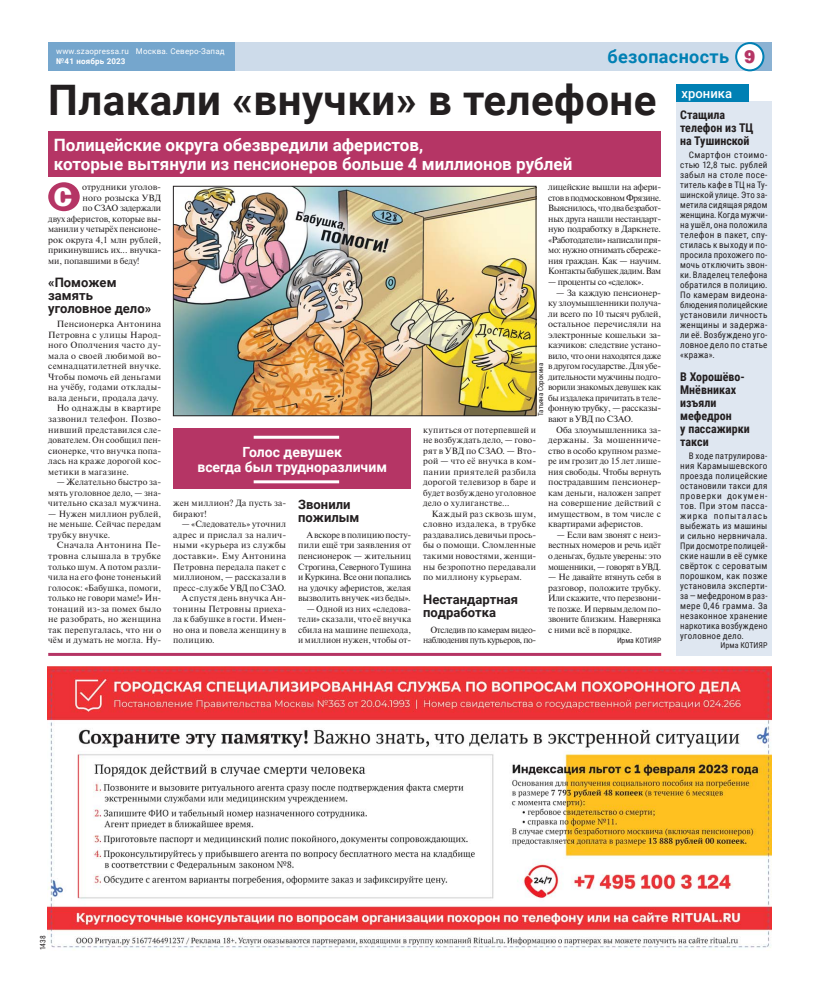
<style>
.page{position:relative;width:820px;height:993px;background:#fff}
.page>*{position:absolute;margin:0;border:0;box-sizing:border-box;transform-origin:0 0}
.t1{font:700 42px "Roboto";letter-spacing:.01em;color:#231f20}
.t2{font:26px "Xenia C";color:#fff}
.t3{font:700 18px "Roboto";letter-spacing:.02em;color:#0080b4}
.t4{font:700 17px/19px "Roboto";color:#fff}
.t5{font:700 14px/15px "Roboto";color:#fff;text-align:center}
.t6{font:700 13px/13px "Roboto";color:#231f20}
.t7{font:500 13px "Roboto";color:#fff}
.t8{font:700 12px/13px "Roboto Condensed";color:#231f20}
.t9{font:9px/10.5px "Newton C";letter-spacing:.01em;color:#231f20;text-align:justify}
.t10{font:9px/10px "Roboto Condensed";letter-spacing:.025em;color:#231f20;text-align:justify}
.t11{font:9px/10.5px "Newton C";letter-spacing:.03em;color:#231f20}
.t12{font:9px "Newton C";letter-spacing:-.01em;color:#231f20}
.t13{font:9px "Newton C";letter-spacing:.035em;color:#231f20}
.t14{font:9px/10.5px "Newton C";letter-spacing:-.04em;color:#231f20;text-align:right}
.t15{font:9px "Newton C";letter-spacing:.04em;color:#231f20}
.t16{font:9px "Newton C";letter-spacing:-.015em;color:#231f20}
.t17{font:9px "Newton C";letter-spacing:-.03em;color:#231f20}
.t18{font:8px "Roboto";letter-spacing:.02em;color:#fff}
.t19{font:700 8px "Roboto";letter-spacing:.02em;color:#fff}
.t20{font:8px "Roboto Condensed";color:#231f20}
.t21{font:7.5px "Roboto Condensed";color:#231f20}
.t22{font:7px "Roboto Condensed";color:#231f20}
.s1{font-family:"Xenia C";font-weight:400;color:#b53565}
</style>
<div class="page">
<div style="left:48px;top:43px;width:187px;height:28px;background:#75a6cd"></div>
<svg style="left:753px;top:43px;width:18px;height:28px"></svg>
<div style="left:235px;top:43px;width:515px;height:28px;background:#cddbea"></div>
<div style="left:735px;top:43px;width:28px;height:27px;background:#fff;border-radius:50%"></div>
<div style="left:734px;top:42px;width:30px;height:29px;border:2px solid #0080b4;border-radius:50%"></div>
<div style="left:675px;top:101px;width:96px;height:554px;background:#dfe7f1"></div>
<div style="left:675px;top:84px;width:73px;height:17px;background:#0080b4"></div>
<div style="left:48px;top:182px;width:32px;height:29px;background:#b53565;border-radius:50%"></div>
<img style="left:175px;top:188px;width:359px;height:226px">
<div style="left:173px;top:186px;width:363px;height:230px;border:1px solid #231f20"></div>
<hr style="left:48px;top:652px;width:613px;height:3px;background:#b53565">
<div style="left:173px;top:428px;width:238px;height:61px;background:#b53565"></div>
<hr style="left:253px;top:435px;width:86px;height:3px;background:#fff">
<hr style="left:253px;top:480px;width:86px;height:3px;background:#fff">
<div style="left:48px;top:131px;width:613px;height:45px;background:#b53565"></div>
<img style="left:48px;top:666px;width:723px;height:282px">
<p class="t18" style="left:56px;top:47px;width:170px">www.szaopressa.ru Москва. Северо-Запад</p>
<p class="t19" style="left:56px;top:56px;width:71px">№41 ноябрь 2023</p>
<h3 class="t3" style="left:607px;top:46px;width:149px">безопасность <span class="s1">9</span></h3>
<h1 class="t1" style="left:48px;top:76px;width:609px">Плакали «внучки» в телефоне</h1>
<h3 class="t4" style="left:54px;top:135px;width:520px">Полицейские округа обезвредили аферистов,<br>которые вытянули из пенсионеров больше 4 миллионов рублей</h3>
<h2 class="t2" style="left:54px;top:180px;width:19px">С</h2>
<p class="t9" style="left:82px;top:183px;width:80px">отрудники уголов-</p>
<p class="t9" style="left:82px;top:193px;width:80px">ного розыска УВД</p>
<p class="t12" style="left:82px;top:205px;width:80px">по СЗАО задержали</p>
<p class="t16" style="left:48px;top:215px;width:114px">двух аферистов, которые вы-</p>
<p class="t12" style="left:48px;top:226px;width:114px">манили у четырёх пенсионе-</p>
<p class="t9" style="left:48px;top:235px;width:114px">рок округа 4,1 млн рублей,</p>
<p class="t12" style="left:48px;top:247px;width:114px">прикинувшись их... внучка-</p>
<p class="t12" style="left:48px;top:257px;width:93px">ми, попавшими в беду!</p>
<h3 class="t6" style="left:48px;top:276px;width:104px">«Поможем замять уголовное дело»</h3>
<p class="t9" style="left:57px;top:319px;width:106px">Пенсионерка Антонина</p>
<p class="t11" style="left:48px;top:330px;width:114px">Петровна с улицы Народ-</p>
<p class="t9" style="left:48px;top:341px;width:114px">ного Ополчения часто ду-</p>
<p class="t9" style="left:48px;top:351px;width:114px">мала о своей любимой во-</p>
<p class="t9" style="left:48px;top:362px;width:114px">семнадцатилетней внучке.</p>
<p class="t9" style="left:48px;top:372px;width:114px">Чтобы помочь ей деньгами</p>
<p class="t13" style="left:48px;top:384px;width:114px">на учёбу, годами отклады-</p>
<p class="t9" style="left:48px;top:393px;width:112px">вала деньги, продала дачу.</p>
<p class="t15" style="left:57px;top:405px;width:106px">Но однажды в квартире</p>
<p class="t11" style="left:48px;top:414px;width:114px">зазвонил телефон. Позво-</p>
<p class="t9" style="left:48px;top:425px;width:114px">нивший представился сле-</p>
<p class="t9" style="left:48px;top:435px;width:114px">дователем. Он сообщил пен-</p>
<p class="t9" style="left:48px;top:446px;width:114px">сионерке, что внучка попа-</p>
<p class="t9" style="left:48px;top:456px;width:114px">лась на краже дорогой кос-</p>
<p class="t11" style="left:48px;top:467px;width:82px">метики в магазине.</p>
<p class="t9" style="left:48px;top:477px;width:114px;text-indent:9px">— Желательно быстро за&shy;мять уголовное дело, — зна&shy;чительно сказал мужчина.</p>
<p class="t9" style="left:48px;top:509px;width:114px">— Нужен миллион рублей, не меньше. Сейчас передам трубку внучке.</p>
<p class="t9" style="left:48px;top:541px;width:114px;text-indent:9px">Сначала Антонина Пе&shy;тровна слышала в трубке только шум. А потом разли&shy;чила на его фоне тоненький голосок: «Бабушка, помоги, только не говори маме!» Ин&shy;тонаций из-за помех было не разобрать, но женщина так перепугалась, что ни о чём и думать не могла. Ну-</p>
<h3 class="t5" style="left:197px;top:444px;width:191px">Голос девушек<br>всегда был трудноразличим</h3>
<p class="t11" style="left:173px;top:498px;width:114px">жен миллион? Да пусть за&shy;бирают!</p>
<p class="t9" style="left:182px;top:520px;width:106px">— «Следователь» уточнил</p>
<p class="t11" style="left:173px;top:530px;width:114px">адрес и прислал за налич-</p>
<p class="t13" style="left:173px;top:542px;width:114px">ными «курьера из службы</p>
<p class="t13" style="left:173px;top:552px;width:114px">доставки». Ему Антонина</p>
<p class="t9" style="left:173px;top:562px;width:114px">Петровна передала пакет с</p>
<p class="t9" style="left:173px;top:572px;width:114px">миллионом, — рассказали в</p>
<p class="t9" style="left:173px;top:583px;width:114px">пресс-службе УВД по СЗАО.</p>
<p class="t11" style="left:182px;top:593px;width:106px">А спустя день внучка Ан-</p>
<p class="t11" style="left:173px;top:604px;width:114px">тонины Петровны приеха-</p>
<p class="t9" style="left:173px;top:614px;width:114px">ла к бабушке в гости. Имен-</p>
<p class="t9" style="left:173px;top:625px;width:114px">но она и повела женщину в</p>
<p class="t15" style="left:173px;top:636px;width:43px">полицию.</p>
<h3 class="t6" style="left:298px;top:498px;width:63px">Звонили пожилым</h3>
<p class="t9" style="left:298px;top:530px;width:114px;text-indent:9px">А вскоре в полицию посту&shy;пили ещё три заявления от пенсионерок — жительниц Строгина, Северного Тушина и Куркина. Все они попались на удочку аферистов, желая вызволить внучек «из беды».</p>
<p class="t9" style="left:298px;top:604px;width:114px;text-indent:9px">— Одной из них «следова&shy;тели» сказали, что её внучка сбила на машине пешехода, и миллион нужен, чтобы от-</p>
<p class="t9" style="left:548px;top:183px;width:114px">лицейские вышли на афери&shy;стов в подмосковном Фрязине.<br>Выяснилось, что два безработ&shy;ных друга нашли нестандарт&shy;ную подработку в Даркнете. «Работодатели» написали пря&shy;мо: нужно отнимать сбереже&shy;ния граждан. Как — научим.<br>Контакты бабушек дадим. Вам</p>
<p class="t17" style="left:548px;top:278px;width:97px">— проценты со «сделок».</p>
<p class="t9" style="left:548px;top:288px;width:114px;text-indent:8px">— За каждую пенсионер&shy;ку злоумышленники получа&shy;ли всего по 10 тысяч рублей, остальное перечисляли на электронные кошельки за&shy;казчиков: следствие устано&shy;вило, что они находятся даже в другом государстве. Для убе&shy;дительности мужчины подго&shy;ворили знакомых девушек как бы издалека причитать в теле&shy;фонную трубку, — рассказы&shy;вают в УВД по СЗАО.</p>
<p class="t9" style="left:548px;top:425px;width:114px;text-indent:8px">Оба злоумышленника за&shy;держаны. За мошенниче&shy;ство в особо крупном разме&shy;ре им грозит до 15 лет лише&shy;ния свободы. Чтобы вернуть пострадавшим пенсионер&shy;кам деньги, наложен запрет на совершение действий с имуществом, в том числе с квартирами аферистов.</p>
<p class="t9" style="left:548px;top:530px;width:114px;text-indent:9px">— Если вам звонят с неиз&shy;вестных номеров и речь идёт о деньгах, будьте уверены: это мошенники, — говорят в УВД.</p>
<p class="t9" style="left:548px;top:572px;width:114px">— Не давайте втянуть себя в разговор, положите трубку.<br>Или скажите, что перезвони&shy;те позже. И первым делом по&shy;звоните близким. Наверняка с ними всё в порядке.</p>
<p class="t21" style="left:616px;top:636px;width:46px">Ирма КОТИЯР</p>
<p class="t22" style="left:536px;top:416px;width:55px;rotate:-90deg">Татьяна Сорокина</p>
<p class="t9" style="left:423px;top:425px;width:114px">купиться от потерпевшей и не возбуждать дело, — гово&shy;рят в УВД по СЗАО. — Вто&shy;рой — что её внучка в ком&shy;пании приятелей разбила дорогой телевизор в баре и будет возбуждено уголовное дело о хулиганстве…</p>
<p class="t9" style="left:423px;top:509px;width:114px;text-indent:9px">Каждый раз сквозь шум, словно издалека, в трубке раздавались девичьи прось&shy;бы о помощи. Сломленные такими новостями, женщи&shy;ны безропотно передавали по миллиону курьерам.</p>
<h3 class="t6" style="left:423px;top:592px;width:96px">Нестандартная подработка</h3>
<p class="t14" style="left:423px;top:625px;width:114px">Отследив по камерам видео&shy;наблюдения путь курьеров, по-</p>
<h3 class="t7" style="left:681px;top:86px;width:52px">хроника</h3>
<h3 class="t8" style="left:680px;top:108px;width:75px">Стащила телефон из ТЦ на Тушинской</h3>
<p class="t10" style="left:680px;top:150px;width:89px;text-indent:9px">Смартфон стоимо&shy;стью 12,8 тыс. рублей забыл на столе посе&shy;титель кафе в ТЦ на Ту&shy;шинской улице. Это за&shy;метила сидящая рядом женщина. Когдамужчи&shy;на ушёл, она положила телефон в пакет, спу&shy;стилась к выходу и по&shy;просила прохожего по&shy;мочь отключить звон&shy;ки. Владелец телефона обратился в полицию.<br>По камерам видеона&shy;блюдения полицейские установили личность женщины и задержа&shy;ли её. Возбуждено уго&shy;ловное дело по статье «кража».</p>
<h3 class="t8" style="left:680px;top:370px;width:71px">В Хорошёво-<br>Мнёвниках изъяли мефедрон<br>у пассажирки такси</h3>
<p class="t10" style="left:680px;top:451px;width:89px;text-indent:9px">В ходе патрулирова&shy;ния Карамышевского проезда полицейские остановили такси для проверки докумен&shy;тов. При этом пасса&shy;жирка попыталась выбежать из машины и сильно нервничала.<br>При досмотре полицей&shy;ские нашли в её сумке свёрток с сероватым порошком, как позже установила эксперти&shy;за — мефедрономв раз&shy;мере 0,46 грамма. За незаконное хранение наркотика возбуждено уголовное дело.</p>
<p class="t20" style="left:720px;top:640px;width:48px">Ирма КОТИЯР</p>
<p class="t21" style="left:39px;top:950px;width:16px;rotate:-90deg">1438</p>
</div>
